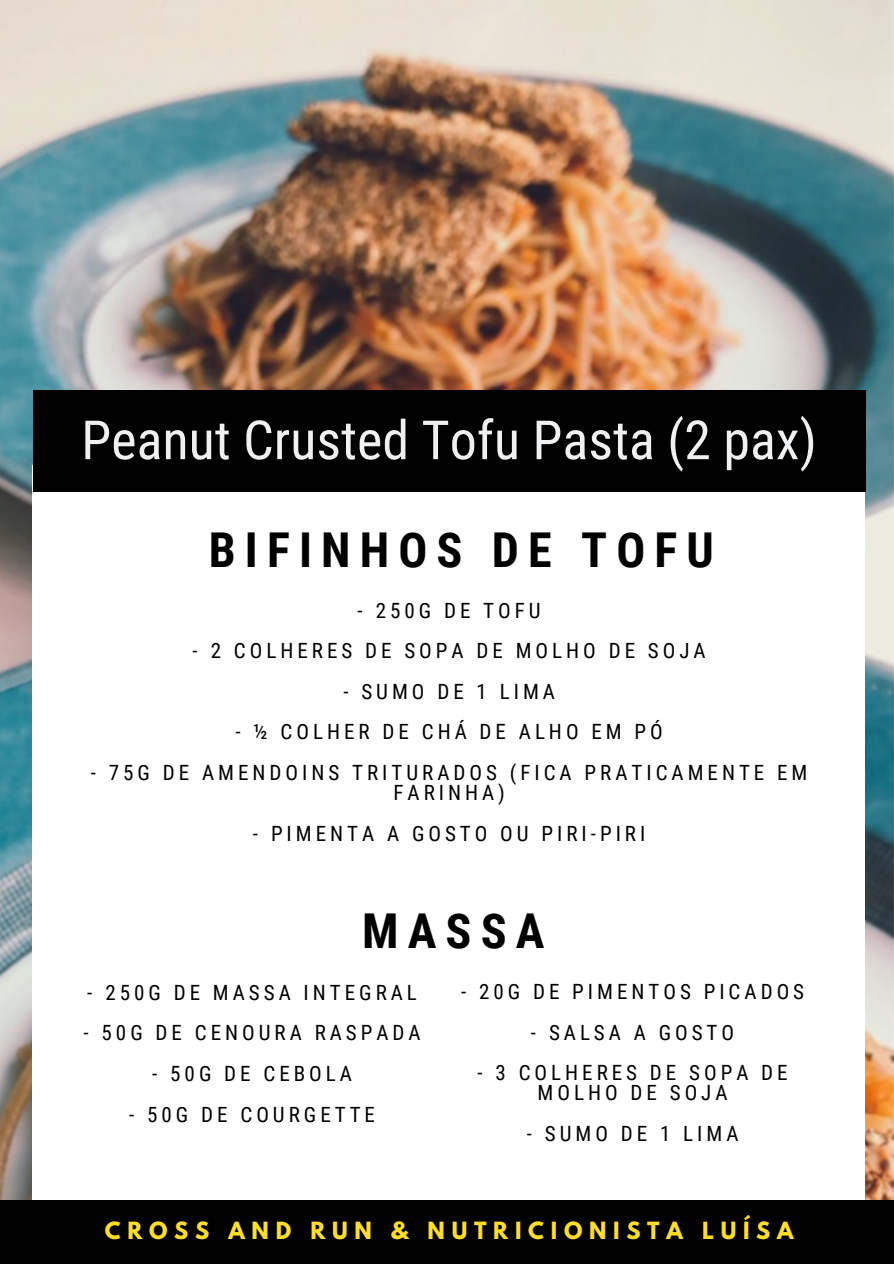
<style>
.page{position:relative;width:894px;height:1264px;background:#fff}
.page>*{position:absolute;margin:0;border:0;box-sizing:border-box;transform-origin:0 0}
.t1{font:54px "Roboto Condensed";color:#eff0f2}
.t2{font:700 48px "Roboto Condensed";letter-spacing:.19em;color:#000}
.t3{font:21px/20.2px "Roboto Condensed";letter-spacing:.19em;color:#000;text-align:center}
.t4{font:700 21px "League Spartan";letter-spacing:.32em;color:#ffde27}
</style>
<div class="page">
<img style="left:0;top:0;width:893px;height:1200px">
<div style="left:32px;top:465px;width:833px;height:768px;background:#fff"></div>
<div style="left:33px;top:390px;width:832px;height:102px;background:#000"></div>
<div style="left:0;top:1200px;width:893px;height:63px;background:#000"></div>
<h1 class="t1" style="left:81px;top:409px;width:736px">Peanut Crusted Tofu Pasta (2 pax)</h1>
<h2 class="t2" style="left:209px;top:523px;width:506px">BIFINHOS DE TOFU</h2>
<p class="t3" style="left:357px;top:600px;width:184px">- 250G DE TOFU</p>
<p class="t3" style="left:193px;top:641px;width:514px">- 2 COLHERES DE SOPA DE MOLHO DE SOJA</p>
<p class="t3" style="left:343px;top:681px;width:213px">- SUMO DE 1 LIMA</p>
<p class="t3" style="left:235px;top:722px;width:428px">- ½ COLHER DE CHÁ DE ALHO EM PÓ</p>
<p class="t3" style="left:91px;top:762px;width:718px">- 75G DE AMENDOINS TRITURADOS (FICA PRATICAMENTE EM<br>FARINHA)</p>
<p class="t3" style="left:253px;top:823px;width:394px">- PIMENTA A GOSTO OU PIRI-PIRI</p>
<h2 class="t2" style="left:362px;top:903px;width:184px">MASSA</h2>
<p class="t3" style="left:87px;top:982px;width:331px">- 250G DE MASSA INTEGRAL</p>
<p class="t3" style="left:84px;top:1023px;width:338px">- 50G DE CENOURA RASPADA</p>
<p class="t3" style="left:152px;top:1063px;width:201px">- 50G DE CEBOLA</p>
<p class="t3" style="left:129px;top:1104px;width:247px">- 50G DE COURGETTE</p>
<p class="t3" style="left:461px;top:981px;width:344px">- 20G DE PIMENTOS PICADOS</p>
<p class="t3" style="left:531px;top:1022px;width:205px">- SALSA A GOSTO</p>
<p class="t3" style="left:477px;top:1062px;width:311px">- 3 COLHERES DE SOPA DE<br>MOLHO DE SOJA</p>
<p class="t3" style="left:526px;top:1123px;width:213px">- SUMO DE 1 LIMA</p>
<p class="t4" style="left:105px;top:1220px;width:690px">CROSS AND RUN &amp; NUTRICIONISTA LUÍSA</p>
</div>
